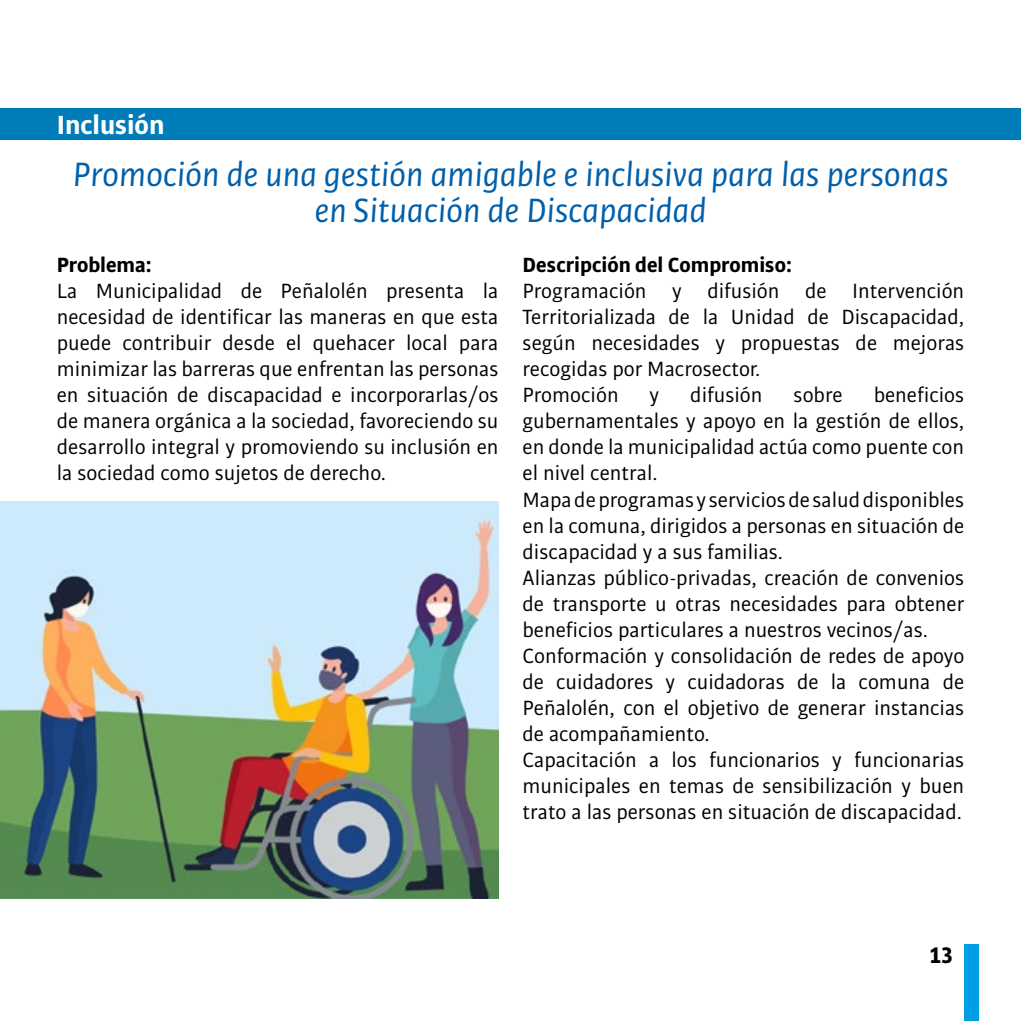
<style>
.page{position:relative;width:1021px;height:1021px;background:#fff}
.page>*{position:absolute;margin:0;border:0;box-sizing:border-box;transform-origin:0 0}
.t1{font:italic 36px/36px "Bulo";color:#005fab;text-align:center}
.t2{font:700 28px "Bulo";color:#fff}
.t3{font:700 24px "Bulo";color:#000}
.t4{font:22px/26px "Bulo";color:#000}
.t5{font:700 22px "Bulo";color:#000}
</style>
<div class="page">
<div style="left:964px;top:944px;width:14px;height:76px;background:#009fe3"></div>
<div style="left:0;top:108px;width:1020px;height:31px;background:#007db8"></div>
<img style="left:0;top:502px;width:498px;height:397px">
<p class="t2" style="left:57px;top:107px;width:109px">Inclusión</p>
<h1 class="t1" style="left:72px;top:156px;width:877px">Promoción de una gestión amigable e inclusiva para las personas en Situación de Discapacidad</h1>
<p class="t5" style="left:57px;top:251px;width:97px">Problema:</p>
<p class="t4" style="left:57px;top:278px;width:443px;text-align:justify">La Municipalidad de Peñalolén presenta la necesidad de identificar las maneras en que esta puede contribuir desde el quehacer local para minimizar las barreras que enfrentan las personas en situación de discapacidad e incorporarlas/os de manera orgánica a la sociedad, favoreciendo su desarrollo integral y promoviendo su inclusión en la sociedad como sujetos de derecho.</p>
<p class="t5" style="left:522px;top:251px;width:271px">Descripción del Compromiso:</p>
<p class="t4" style="left:522px;top:278px;width:443px">Programación y difusión de Intervención Territorializada de la Unidad de Discapacidad, según necesidades y propuestas de mejoras recogidas por Macrosector.<br>Promoción</p>
<p class="t4" style="left:522px;top:382px;width:443px;text-indent:351px">beneficios gubernamentales y apoyo en la gestión de ellos, en donde la municipalidad actúa como puente con el nivel central.<br>Mapa de programas y servicios de salud disponibles en la comuna, dirigidos a personas en situación de discapacidad y a sus familias.<br>Alianzas público-privadas, creación de convenios de transporte u otras necesidades para obtener beneficios particulares a nuestros vecinos/as.<br>Conformación y consolidación de redes de apoyo de cuidadores y cuidadoras de la comuna de Peñalolén, con el objetivo de generar instancias de acompañamiento.<br>Capacitación a los funcionarios y funcionarias municipales en temas de sensibilización y buen trato a las personas en situación de discapacidad.</p>
<p class="t4" style="left:649px;top:382px;width:11px">y</p>
<p class="t4" style="left:690px;top:382px;width:74px">difusión</p>
<p class="t4" style="left:793px;top:382px;width:51px">sobre</p>
<p class="t3" style="left:929px;top:939px;width:24px">13</p>
</div>
